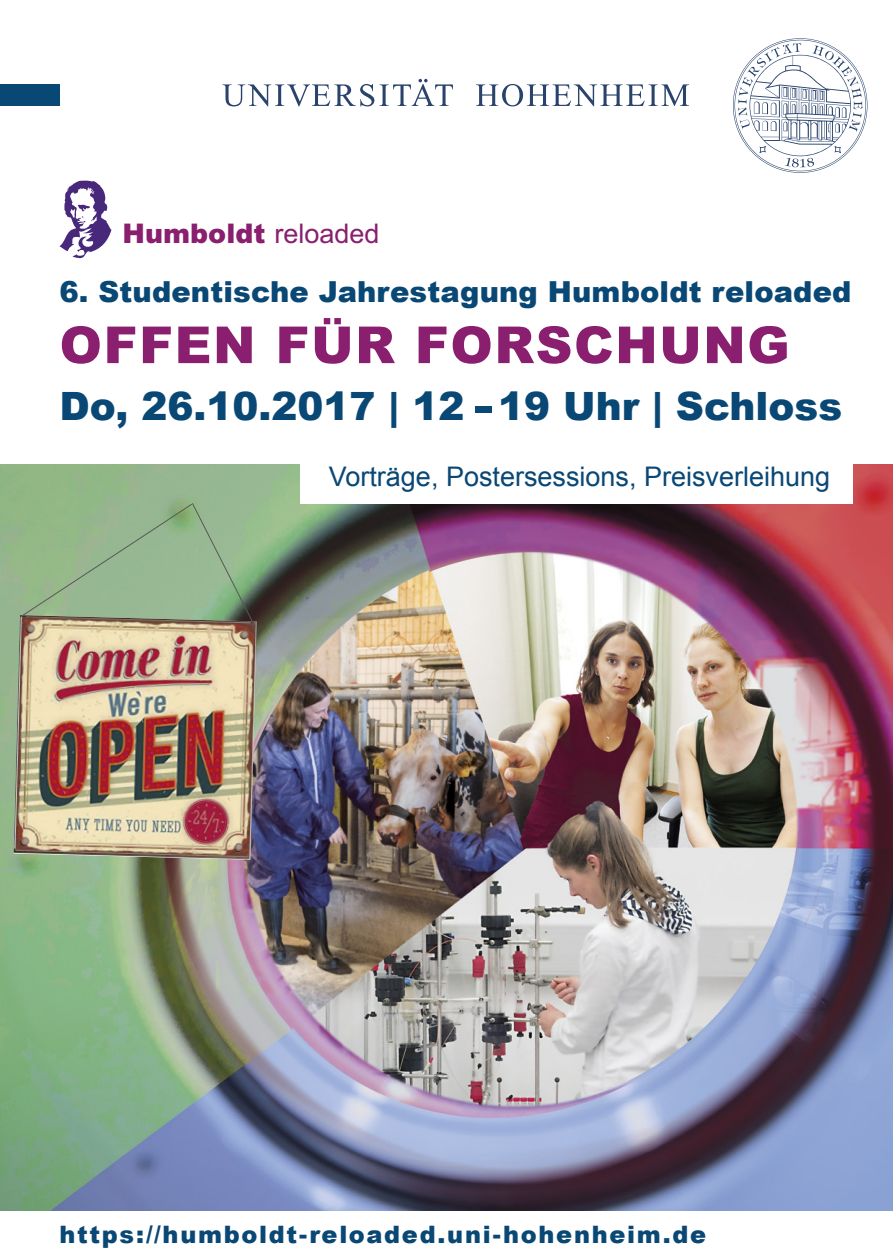
<style>
.page{position:relative;width:893px;height:1259px;background:#fff}
.page>*{position:absolute;margin:0;border:0;box-sizing:border-box;transform-origin:0 0}
.t1{font:900 51px "Arial";letter-spacing:.03em;color:#891f6e}
.t2{font:900 39px "Arial";color:#094775}
.t3{font:900 28.8px "Arial";letter-spacing:.005em;color:#094775}
.t4{font:27px "Arial";color:#094775}
.t5{font:900 27px "Arial";color:#891f6e}
.t6{font:900 24px "Arial";letter-spacing:.07em;color:#094775}
.s1{font-weight:400}
</style>
<div class="page">
<img style="left:0;top:464px;width:893px;height:746px">
<div style="left:0;top:84px;width:60px;height:22px;background:#094775"></div>
<svg style="left:222px;top:79px;width:231px;height:27px"></svg>
<svg style="left:476px;top:84px;width:213px;height:22px"></svg>
<svg style="left:733px;top:38px;width:134px;height:135px"></svg>
<img style="left:14px;top:615px;width:243px;height:244px">
<svg style="left:22px;top:502px;width:234px;height:126px;background:#94b189"></svg>
<svg style="left:60px;top:181px;width:51px;height:77px"></svg>
<div style="left:300px;top:453px;width:553px;height:50px;background:#fff"></div>
<p class="t5" style="left:123px;top:214px;width:259px">Humboldt <span class="s1">reloaded</span></p>
<p class="t3" style="left:60px;top:271px;width:793px">6. Studentische Jahrestagung Humboldt reloaded</p>
<h1 class="t1" style="left:60px;top:308px;width:732px">OFFEN FÜR FORSCHUNG</h1>
<h2 class="t2" style="left:60px;top:378px;width:784px">Do, 26.10.2017 | 12 - 19 Uhr | Schloss</h2>
<p class="t4" style="left:329px;top:459px;width:503px">Vorträge, Postersessions, Preisverleihung</p>
<p class="t6" style="left:60px;top:1217px;width:648px">https://humboldt-reloaded.uni-hohenheim.de</p>
</div>
